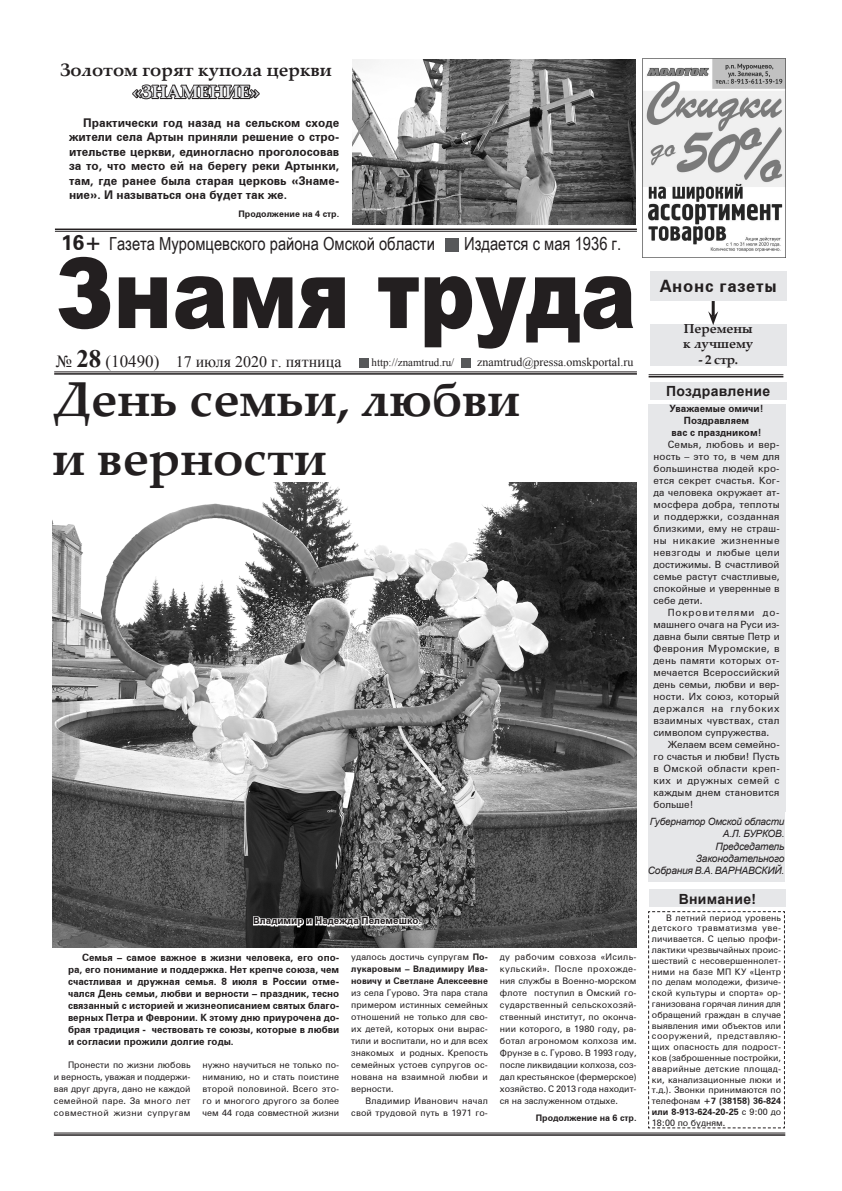
<style>
.page{position:relative;width:842px;height:1191px;background:#fff}
.page>*{position:absolute;margin:0;border:0;box-sizing:border-box;transform-origin:0 0}
.t1{font:900 97.8px "Arial";color:#231f20;scale:.85 1}
.t2{font:700 49px/58.8px "Palatino Linotype";color:#231f20}
.t3{font:700 21px "Zurich BT";color:#231f20}
.t4{font:18px "Arial Narrow";color:#231f20}
.t5{font:700 18px "Palatino Linotype";color:#231f20}
.t6{font:700 18px "Palatino Linotype";color:#e6e7e9}
.t7{font:700 17px "Zurich BT";letter-spacing:.04em;color:#231f20}
.t8{font:16px "Times New Roman";color:#231f20}
.t9{font:700 14px "Arial";letter-spacing:.025em;color:#231f20}
.t10{font:700 13px/15.6px "Palatino Linotype";color:#231f20}
.t11{font:700 12px/14.4px "Zurich BT";color:#231f20;text-align:justify}
.t12{font:12px "Times New Roman";color:#231f20}
.t13{font:11px "Times New Roman";color:#231f20}
.t14{font:italic 10.2px/12.2px "Arial";letter-spacing:-.02em;color:#231f20;text-align:right}
.t15{font:10px/12px "Zurich BT";letter-spacing:.01em;color:#231f20;text-align:justify}
.t16{font:700 10px/12px "Zurich BT";color:#231f20;text-align:justify}
.t17{font:italic 10px/12px "Arial";letter-spacing:-.02em;color:#231f20;text-align:right}
.t18{font:9px/12px "Zurich BT";letter-spacing:.005em;color:#231f20;text-align:justify}
.t19{font:700 9px/12px "Zurich BT";color:#231f20;text-align:justify}
.t20{font:9px/12px "Zurich BT";letter-spacing:.025em;color:#231f20;text-align:right}
.s1{font-size:17px}
.s2{font-weight:700;font-size:25px}
.s3{font-weight:400}
.s4{font-weight:700}
</style>
<div class="page">
<div style="left:445px;top:238px;width:13px;height:13px;background:#57585a"></div>
<hr style="left:54px;top:372px;width:583px;height:1px;background:#231f20">
<hr style="left:54px;top:373px;width:583px;height:2px;background:#231f20">
<hr style="left:55px;top:228px;width:582px;height:2px;background:#231f20">
<hr style="left:55px;top:231px;width:582px;height:1px;background:#231f20">
<div style="left:359px;top:358px;width:10px;height:10px;background:#57585a"></div>
<div style="left:461px;top:358px;width:10px;height:10px;background:#57585a"></div>
<div style="left:650px;top:382px;width:137px;height:18px;background:#e6e7e9"></div>
<div style="left:649px;top:890px;width:137px;height:17px;background:#e6e7e9"></div>
<div style="left:648px;top:811px;width:136px;height:31px;background:#e6e7e9"></div>
<div style="left:648px;top:842px;width:136px;height:39px;background:#e6e7e9"></div>
<hr style="left:54px;top:1132px;width:731px;height:1px;background:#231f20">
<hr style="left:54px;top:1134px;width:731px;height:1px;background:#231f20">
<hr style="left:649px;top:374px;width:134px;height:1px;background:#231f20">
<hr style="left:649px;top:376px;width:134px;height:1px;background:#231f20">
<div style="left:650px;top:324px;width:137px;height:42px;background:#e6e7e9"></div>
<hr style="left:712px;top:301px;width:3px;height:16px;background:#231f20">
<svg style="left:708px;top:311px;width:10px;height:14px"></svg>
<div style="left:650px;top:271px;width:137px;height:29px;background:#e6e7e9"></div>
<img style="left:52px;top:482px;width:585px;height:465px">
<svg style="left:96px;top:482px;width:232px;height:8px"></svg>
<div style="left:648px;top:404px;width:137px;height:407px;background:#e6e7e9"></div>
<img style="left:352px;top:60px;width:284px;height:164px">
<svg style="left:132px;top:84px;width:128px;height:16px"></svg>
<svg style="left:648px;top:911px;width:137px;height:217px"></svg>
<img style="left:643px;top:58px;width:142px;height:194px">
<svg style="left:251px;top:908px;width:171px;height:23px"></svg>
<h3 class="t5" style="left:60px;top:58px;width:273px">Золотом горят купола церкви</h3>
<h3 class="t6" style="left:132px;top:79px;width:128px">«Знамение»</h3>
<p class="t11" style="left:69px;top:115px;width:272px;text-indent:14px">Практически год назад на сельском сходе жители села Артын приняли решение о стро&shy;ительстве церкви, единогласно проголосовав за то, что место ей на берегу реки Артынки, там, где ранее была старая церковь «Знаме&shy;ние». И называться она будет так же.</p>
<p class="t19" style="left:238px;top:207px;width:102px">Продолжение на 4 стр.</p>
<h3 class="t4" style="left:109px;top:231px;width:327px">Газета Муромцевского района Омской области</h3>
<h3 class="t4" style="left:464px;top:231px;width:158px">Издается с мая 1936 г.</h3>
<h1 class="t1" style="left:56px;top:222px;width:684px">Знамя труда</h1>
<h3 class="t8" style="left:56px;top:351px;width:287px"><span class="s1">№</span> <span class="s2">28</span> <span class="s1">(10490)</span> 17 июля 2020 г. пятница</h3>
<p class="t13" style="left:371px;top:355px;width:84px">http://znamtrud.ru/</p>
<h3 class="t12" style="left:477px;top:354px;width:158px">znamtrud@pressa.omskportal.ru</h3>
<h3 class="t3" style="left:61px;top:227px;width:42px">16+</h3>
<h2 class="t2" style="left:52px;top:368px;width:469px">День семьи, любви и верности</h2>
<p class="t16" style="left:253px;top:914px;width:170px">Владимир и Надежда Пелемешко.</p>
<p class="t16" style="left:68px;top:950px;width:273px;text-indent:14px">Семья – самое важное в жизни человека, его опо&shy;ра, его понимание и поддержка. Нет крепче союза, чем счастливая и дружная семья. 8 июля в России отме&shy;чался День семьи, любви и верности – праздник, тесно связанный с историей и жизнеописанием святых благо&shy;верных Петра и Февронии. К этому дню приурочена до&shy;брая традиция - чествовать те союзы, которые в любви и согласии прожили долгие годы.</p>
<p class="t18" style="left:203px;top:1058px;width:138px">нужно научиться не только по&shy;ниманию, но и стать поистине второй половиной. Всего это&shy;го и многого другого за более чем 44 года совместной жизни</p>
<p class="t18" style="left:54px;top:1058px;width:138px;text-indent:14px">Пронести по жизни любовь и верность, уважая и поддержи&shy;вая друг друга, дано не каждой семейной паре. За много лет совместной жизни супругам</p>
<p class="t19" style="left:351px;top:950px;width:138px"><span class="s3">удалось достичь супругам</span> По&shy;лукаровым – Владимиру Ива&shy;новичу и Светлане Алексеевне</p>
<p class="t18" style="left:351px;top:986px;width:138px">из села Гурово. Эта пара стала примером истинных семейных отношений не только для сво&shy;их детей, которых они вырас&shy;тили и воспитали, но и для всех знакомых и родных. Крепость семейных устоев супругов ос&shy;нована на взаимной любви и верности.</p>
<p class="t20" style="left:351px;top:1094px;width:138px">Владимир Иванович начал свой трудовой путь в 1971 го-</p>
<p class="t18" style="left:500px;top:950px;width:138px">ду рабочим совхоза «Исиль&shy;кульский». После прохожде&shy;ния службы в Военно-морском флоте поступил в Омский го&shy;сударственный сельскохозяй&shy;ственный институт, по оконча&shy;нии которого, в 1980 году, ра&shy;ботал агрономом колхоза им.<br>Фрунзе в с. Гурово. В 1993 году, после ликвидации колхоза, соз&shy;дал крестьянское (фермерское) хозяйство. С 2013 года находит&shy;ся на заслуженном отдыхе.</p>
<p class="t19" style="left:536px;top:1111px;width:102px">Продолжение на 6 стр.</p>
<h3 class="t7" style="left:660px;top:274px;width:119px">Анонс газеты</h3>
<h3 class="t10" style="left:683px;top:320px;width:72px">Перемены к лучшему</h3>
<h3 class="t10" style="left:698px;top:351px;width:41px">- 2 стр.</h3>
<h3 class="t9" style="left:666px;top:382px;width:106px">Поздравление</h3>
<p class="t16" style="left:669px;top:402px;width:96px;text-align:center">Уважаемые омичи!<br>Поздравляем<br>вас с праздником!</p>
<p class="t15" style="left:653px;top:438px;width:128px;text-indent:14px">Семья, любовь и вер&shy;ность – это то, в чем для большинства людей кро&shy;ется секрет счастья. Ког&shy;да человека окружает ат&shy;мосфера добра, теплоты и поддержки, созданная близкими, ему не страш&shy;ны никакие жизненные невзгоды и любые цели достижимы. В счастливой семье растут счастливые, спокойные и уверенные в себе дети.</p>
<p class="t15" style="left:653px;top:606px;width:128px;text-indent:14px">Покровителями до&shy;машнего очага на Руси из&shy;давна были святые Петр и Феврония Муромские, в день памяти которых от&shy;мечается Всероссийский день семьи, любви и вер&shy;ности. Их союз, который держался на глубоких взаимных чувствах, стал символом супружества.</p>
<p class="t15" style="left:653px;top:738px;width:128px;text-indent:14px">Желаем всем семейно&shy;го счастья и любви! Пусть в Омской области креп&shy;ких и дружных семей с каждым днем становится больше!</p>
<p class="t17" style="left:650px;top:815px;width:136px">Губернатор Омской области<br>А.Л. Бурков.</p>
<p class="t14" style="left:648px;top:840px;width:138px">Председатель<br>Законодательного<br>Собрания В.А. Ва рнавский.</p>
<h3 class="t9" style="left:679px;top:889px;width:79px">Внимание!</h3>
<p class="t18" style="left:652px;top:911px;width:131px;line-height:10.8px;text-indent:14px">В летний период уровень детского травматизма уве&shy;личивается. С целью профи&shy;лактики чрезвычайных проис&shy;шествий с несовершеннолет&shy;ними на базе МП КУ «Центр по делам молодежи, физиче&shy;ской культуры и спорта» ор&shy;ганизована горячая линия для обращений граждан в случае выявления ими объектов или сооружений, представляю&shy;щих опасность для подрост&shy;ков (заброшенные постройки, аварийные детские площад&shy;ки, канализационные люки и т.д.). Звонки принимаются по телефонам <span class="s4">+7 (38158) 36-824 или 8-913-624-20-25</span> с 9:00 до 18:00 по будням.</p>
</div>
